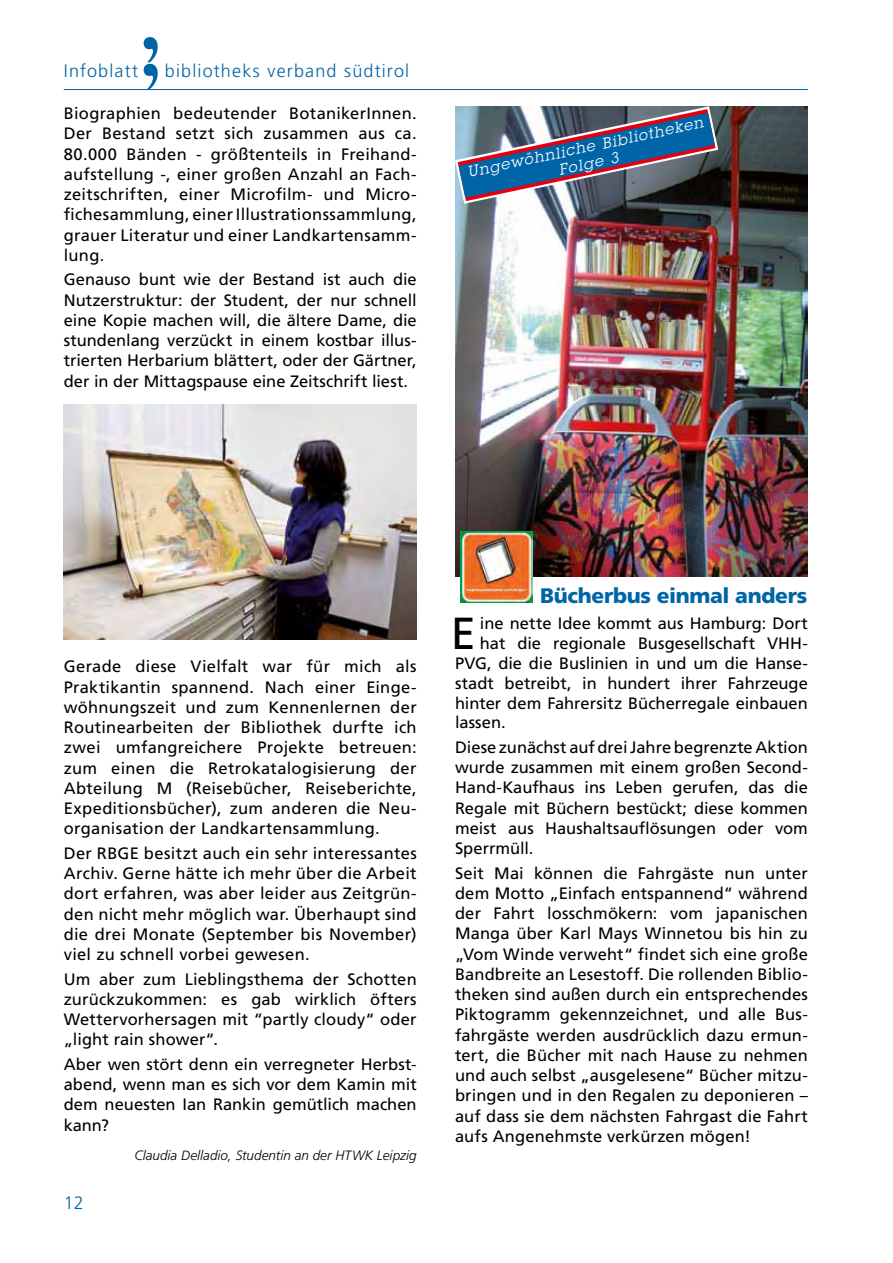
<style>
.page{position:relative;width:893px;height:1263px;background:#fff}
.page>*{position:absolute;margin:0;border:0;box-sizing:border-box;transform-origin:0 0}
.t1{font:44.85px "Frutiger";color:#000}
.t2{font:900 21px "Frutiger";letter-spacing:-.015em;color:#0065a7}
.t3{font:300 18px "Frutiger";letter-spacing:.065em;color:#0065a7}
.t4{font:16.5px/20.2px "Frutiger";letter-spacing:.005em;color:#000;text-align:justify}
.t5{font:italic 15px/16.5px "Lubalin Graph";color:#fff;text-align:center}
.t6{font:italic 300 13.5px "Frutiger";color:#000}
</style>
<div class="page">
<hr style="left:64px;top:89px;width:744px;height:1px;background:#0065a7">
<svg style="left:143px;top:37px;width:15px;height:52px"></svg>
<img style="left:64px;top:405px;width:353px;height:234px">
<img style="left:455px;top:106px;width:353px;height:471px">
<svg style="left:455px;top:106px;width:266px;height:100px;background:#546a85"></svg>
<img style="left:460px;top:532px;width:72px;height:71px">
<p class="t3" style="left:64px;top:61px;width:76px">Infoblatt</p>
<p class="t3" style="left:165px;top:61px;width:246px">bibliotheks verband südtirol</p>
<p class="t4" style="left:64px;top:103px;width:354px">Biographien bedeutender BotanikerInnen.<br>Der Bestand setzt sich zusammen aus ca.<br>80.000 Bänden - größtenteils in Freihand&shy;aufstellung -, einer großen Anzahl an Fach&shy;zeitschriften, einer Microfilm- und Micro&shy;fichesammlung, einer Illustrationssammlung, grauer Literatur und einer Landkartensamm&shy;lung.</p>
<p class="t4" style="left:64px;top:269px;width:354px">Genauso bunt wie der Bestand ist auch die Nutzerstruktur: der Student, der nur schnell eine Kopie machen will, die ältere Dame, die stundenlang verzückt in einem kostbar illus&shy;trierten Herbarium blättert, oder der Gärtner, der in der Mittagspause eine Zeitschrift liest.</p>
<p class="t5" style="left:466px;top:164px;width:242px;rotate:-12deg">Ungewöhnliche Bibliotheken<br>Folge 3</p>
<p class="t4" style="left:64px;top:656px;width:354px">Gerade diese Vielfalt war für mich als Praktikantin spannend. Nach einer Einge&shy;wöhnungszeit und zum Kennenlernen der Routinearbeiten der Bibliothek durfte ich zwei umfangreichere Projekte betreuen: zum einen die Retrokatalogisierung der Abteilung M (Reisebücher, Reiseberichte, Expeditionsbücher), zum anderen die Neu&shy;organisation der Landkartensammlung.</p>
<p class="t4" style="left:64px;top:843px;width:354px">Der RBGE besitzt auch ein sehr interessantes Archiv. Gerne hätte ich mehr über die Arbeit dort erfahren, was aber leider aus Zeitgrün&shy;den nicht mehr möglich war. Überhaupt sind die drei Monate (September bis November) viel zu schnell vorbei gewesen.</p>
<p class="t4" style="left:64px;top:969px;width:354px">Um aber zum Lieblingsthema der Schotten zurückzukommen: es gab wirklich öfters Wettervorhersagen mit “partly cloudy“ oder „light rain shower“.</p>
<p class="t4" style="left:64px;top:1054px;width:354px">Aber wen stört denn ein verregneter Herbst&shy;abend, wenn man es sich vor dem Kamin mit dem neuesten Ian Rankin gemütlich machen kann?</p>
<p class="t6" style="left:135px;top:1148px;width:284px">Claudia Delladio, Studentin an der HTWK Leipzig</p>
<p class="t3" style="left:64px;top:1192px;width:22px">12</p>
<p class="t2" style="left:540px;top:583px;width:269px">Bücherbus einmal anders</p>
<h1 class="t1" style="left:451px;top:607px;width:26px">E</h1>
<p class="t4" style="left:480px;top:613px;width:329px">ine nette Idee kommt aus Hamburg: Dort</p>
<p class="t4" style="left:480px;top:633px;width:329px">hat die regionale Busgesellschaft VHH-</p>
<p class="t4" style="left:455px;top:653px;width:354px">PVG, die die Buslinien in und um die Hanse-</p>
<p class="t4" style="left:455px;top:673px;width:354px">stadt betreibt, in hundert ihrer Fahrzeuge</p>
<p class="t4" style="left:455px;top:693px;width:354px">hinter dem Fahrersitz Bücherregale einbauen</p>
<p class="t4" style="left:455px;top:712px;width:52px">lassen.</p>
<p class="t4" style="left:455px;top:737px;width:354px">Diese zunächst auf drei Jahre begrenzte Aktion wurde zusammen mit einem großen Second-Hand-Kaufhaus ins Leben gerufen, das die Regale mit Büchern bestückt; diese kommen meist aus Haushaltsauflösungen oder vom Sperrmüll.</p>
<p class="t4" style="left:455px;top:863px;width:354px">Seit Mai können die Fahrgäste nun unter dem Motto „Einfach entspannend“ während der Fahrt losschmökern: vom japanischen Manga über Karl Mays Winnetou bis hin zu „Vom Winde verweht“ findet sich eine große Bandbreite an Lesestoff. Die rollenden Biblio&shy;theken sind außen durch ein entsprechendes Piktogramm gekennzeichnet, und alle Bus&shy;fahrgäste werden ausdrücklich dazu ermun&shy;tert, die Bücher mit nach Hause zu nehmen und auch selbst „ausgelesene“ Bücher mitzu&shy;bringen und in den Regalen zu deponieren – auf dass sie dem nächsten Fahrgast die Fahrt aufs Angenehmste verkürzen mögen!</p>
</div>
